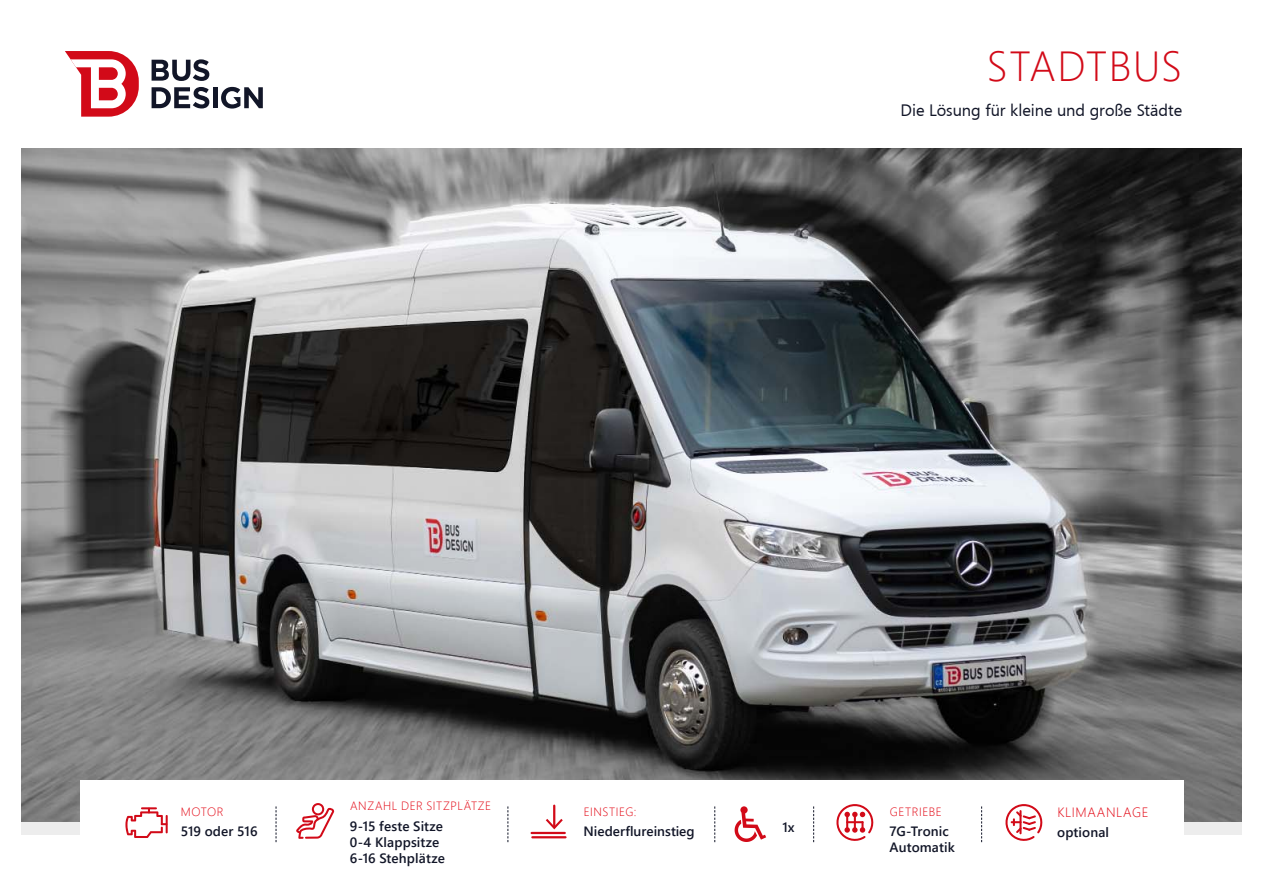
<style>
.page{position:relative;width:1263px;height:893px;background:#fff}
.page>*{position:absolute;margin:0;border:0;box-sizing:border-box;transform-origin:0 0}
.t1{font:300 42px "Segoe UI";letter-spacing:.04em;color:#d20a18}
.t2{font:16.5px "Segoe CZ";color:#121628}
.t3{font:600 13.5px/16.2px "Segoe UI";letter-spacing:.01em;color:#121628}
.t4{font:300 13.5px "Segoe UI";letter-spacing:.045em;color:#e30613}
.t5{font:300 12px "Segoe UI";letter-spacing:.05em;color:#e30613}
</style>
<div class="page">
<img style="left:21px;top:149px;width:1221px;height:673px">
<svg style="left:152px;top:59px;width:57px;height:22px"></svg>
<svg style="left:152px;top:87px;width:57px;height:22px"></svg>
<div style="left:213px;top:87px;width:5px;height:21px;background:#121628"></div>
<svg style="left:65px;top:51px;width:74px;height:66px"></svg>
<svg style="left:221px;top:87px;width:42px;height:22px"></svg>
<div style="left:21px;top:822px;width:1221px;height:12px;background:#ededed"></div>
<div style="left:80px;top:780px;width:1103px;height:92px;background:#fff"></div>
<svg style="left:125px;top:807px;width:43px;height:31px"></svg>
<svg style="left:296px;top:803px;width:38px;height:36px"></svg>
<svg style="left:836px;top:804px;width:38px;height:37px"></svg>
<svg style="left:1005px;top:804px;width:38px;height:37px"></svg>
<svg style="left:276px;top:806px;width:1px;height:36px"></svg>
<svg style="left:507px;top:806px;width:1px;height:36px"></svg>
<svg style="left:714px;top:806px;width:1px;height:36px"></svg>
<svg style="left:813px;top:806px;width:1px;height:36px"></svg>
<svg style="left:981px;top:806px;width:1px;height:36px"></svg>
<hr style="left:532px;top:832px;width:33px;height:2px;background:#d20a18">
<hr style="left:532px;top:836px;width:33px;height:2px;background:#d20a18">
<hr style="left:553px;top:806px;width:2px;height:21px;background:#d20a18">
<svg style="left:546px;top:819px;width:17px;height:10px"></svg>
<svg style="left:735px;top:806px;width:31px;height:36px"></svg>
<h1 class="t1" style="left:987px;top:36px;width:197px">STADTBUS</h1>
<p class="t2" style="left:900px;top:99px;width:283px">Die Lösung für kleine und große Städte</p>
<p class="t5" style="left:181px;top:803px;width:44px">MOTOR</p>
<p class="t3" style="left:181px;top:822px;width:78px">519 oder 516</p>
<p class="t5" style="left:350px;top:797px;width:143px">ANZAHL DER SITZPLÄTZE</p>
<p class="t3" style="left:350px;top:817px;width:96px">9-15 feste Sitze<br>0-4 Klappsitze<br>6-16 Stehplätze</p>
<p class="t5" style="left:584px;top:803px;width:54px">EINSTIEG:</p>
<p class="t3" style="left:584px;top:822px;width:113px">Niederflureinstieg</p>
<p class="t3" style="left:782px;top:818px;width:14px">1x</p>
<p class="t5" style="left:890px;top:803px;width:54px">GETRIEBE</p>
<p class="t3" style="left:890px;top:822px;width:67px">7G-Tronic<br>Automatik</p>
<p class="t4" style="left:1057px;top:802px;width:93px">KLIMAANLAGE</p>
<p class="t3" style="left:1057px;top:823px;width:53px">optional</p>
</div>
